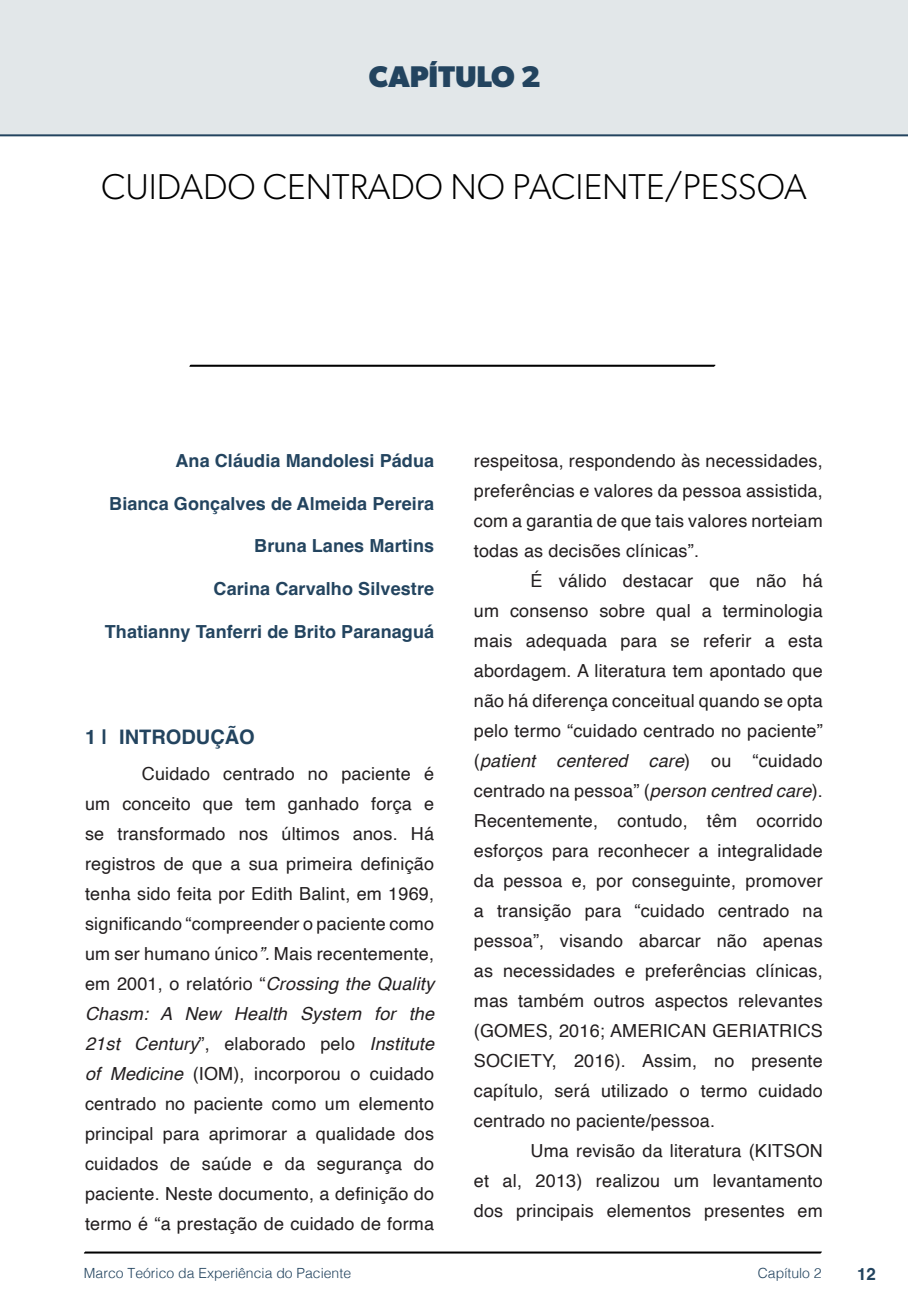
<style>
.page{position:relative;width:908px;height:1304px;background:#fff}
.page>*{position:absolute;margin:0;border:0;box-sizing:border-box;transform-origin:0 0}
.nome_artigos{font:300 36px "Gibson";color:#000}
.capítulos{font:700 30px "Gibson";color:#23445f}
.t1{font:700 20px "Helvetica";color:#23445f}
.txt{font:18px/30px "Helvetica";letter-spacing:.01em;color:#231f20;text-align:justify}
.nome_autores{font:700 18px "Helvetica";letter-spacing:.005em;color:#23445f}
.t2{font:700 16.8px "Helvetica";color:#23445f}
.t3{font:300 14px "Helvetica";color:#23445f}
.s1{font-style:italic}
</style>
<div class="page">
<svg style="left:84px;top:1251px;width:737px;height:3px;background:#515151"></svg>
<div style="left:0;top:0;width:907px;height:136px;background:#e2e7e9"></div>
<svg style="left:189px;top:364px;width:526px;height:3px;background:#4f4f4f"></svg>
<div style="left:44px;top:72px;width:68px;height:61px;background:#e2e7e9"></div>
<p class="capítulos" style="left:369px;top:58px;width:173px">CAPÍTULO 2</p>
<p class="nome_artigos" style="left:101px;top:165px;width:707px">CUIDADO CENTRADO NO PACIENTE/PESSOA</p>
<p class="nome_autores" style="left:175px;top:450px;width:260px">Ana Cláudia Mandolesi Pádua</p>
<p class="nome_autores" style="left:109px;top:492px;width:326px">Bianca Gonçalves de Almeida Pereira</p>
<p class="nome_autores" style="left:254px;top:535px;width:181px">Bruna Lanes Martins</p>
<p class="nome_autores" style="left:213px;top:578px;width:222px">Carina Carvalho Silvestre</p>
<p class="nome_autores" style="left:105px;top:620px;width:330px">Thatianny Tanferri de Brito Paranaguá</p>
<p class="t1" style="left:85px;top:725px;width:171px">1 | INTRODUÇÃO</p>
<p class="txt" style="left:85px;top:759px;width:350px;text-indent:57px">Cuidado centrado no paciente é um conceito que tem ganhado força e se transformado nos últimos anos. Há registros de que a sua primeira definição tenha sido feita por Edith Balint, em 1969, significando “compreender o paciente como um ser humano único<span class="s1">”.</span> Mais recentemente, em 2001, o relatório “<span class="s1">Crossing the Quality Chasm: A New Health System for the 21st Century</span>”, elaborado pelo <span class="s1">Institute of Medicine</span> (IOM), incorporou o cuidado centrado no paciente como um elemento principal para aprimorar a qualidade dos cuidados de saúde e da segurança do paciente. Neste documento, a definição do termo é “a prestação de cuidado de forma</p>
<p class="txt" style="left:473px;top:446px;width:350px">respeitosa, respondendo às necessidades, preferências e valores da pessoa assistida, com a garantia de que tais valores norteiam todas as decisões clínicas”.</p>
<p class="txt" style="left:473px;top:566px;width:350px;text-indent:57px">É válido destacar que não há um consenso sobre qual a terminologia mais adequada para se referir a esta abordagem. A literatura tem apontado que não há diferença conceitual quando se opta pelo termo “cuidado centrado no paciente” (<span class="s1">patient centered care</span>) ou “cuidado centrado na pessoa” (<span class="s1">person centred care</span>).<br>Recentemente, contudo, têm ocorrido esforços para reconhecer a integralidade da pessoa e, por conseguinte, promover a transição para “cuidado centrado na pessoa”, visando abarcar não apenas as necessidades e preferências clínicas, mas também outros aspectos relevantes (GOMES, 2016; AMERICAN GERIATRICS SOCIETY, 2016). Assim, no presente capítulo, será utilizado o termo cuidado centrado no paciente/pessoa.</p>
<p class="txt" style="left:473px;top:1136px;width:350px;text-indent:57px">Uma revisão da literatura (KITSON et al, 2013) realizou um levantamento dos principais elementos presentes em</p>
<p class="t3" style="left:84px;top:1261px;width:268px">Marco Teórico da Experiência do Paciente</p>
<p class="t3" style="left:757px;top:1261px;width:65px">Capítulo 2</p>
<p class="t2" style="left:856px;top:1264px;width:20px">12</p>
</div>
